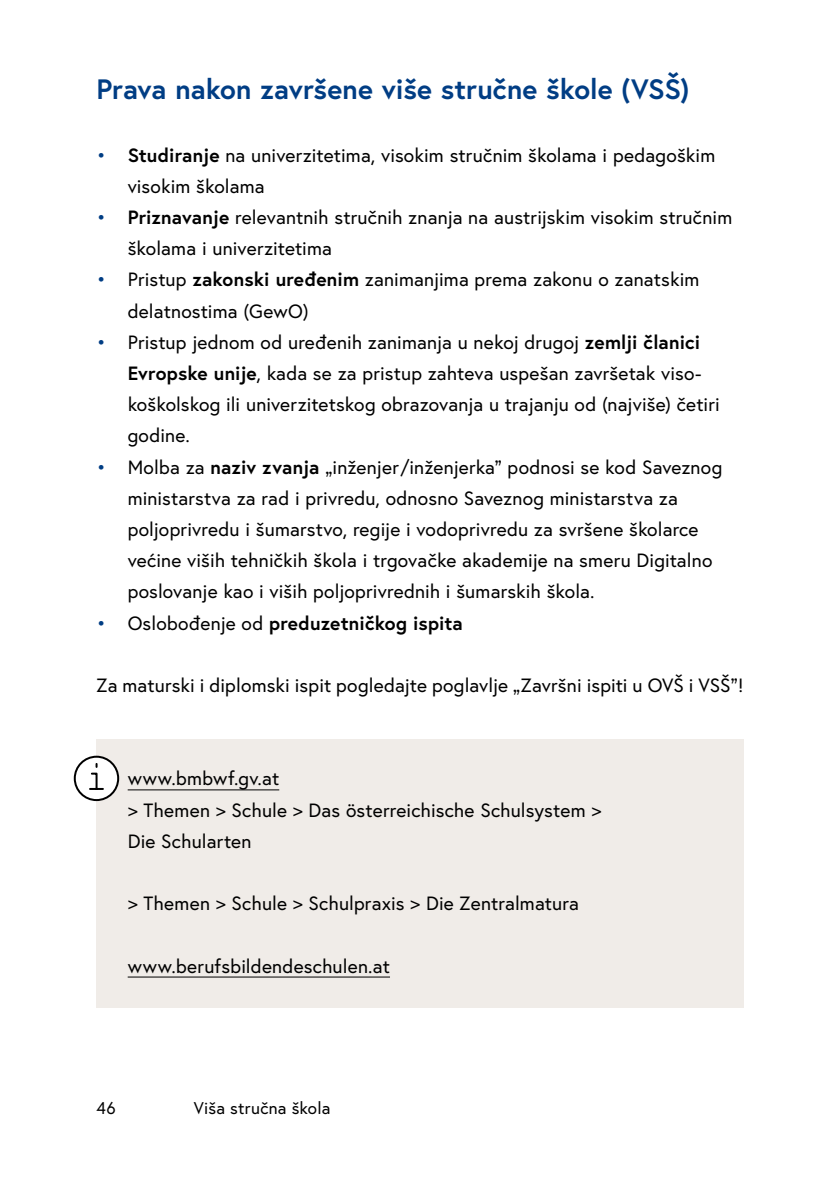
<style>
.page{position:relative;width:840px;height:1191px;background:#fff}
.page>*{position:absolute;margin:0;border:0;box-sizing:border-box;transform-origin:0 0}
.h2_ohne_Nummerierung{font:700 28px "Europa Austria";color:#003d84}
.Infobox_p_Infobox{font:19.2px/31.2px "Europa Austria";letter-spacing:.01em;color:#000}
.p_Abstand_danach_mehr{font:19.2px "Europa Austria";letter-spacing:.005em;color:#000}
.t1{font:700 19.2px "Europa Austria";letter-spacing:.01em;color:#000}
.t2{font:17px "Europa Austria";letter-spacing:.015em;color:#000}
.s1{color:#003d84}
.s2{font-weight:700}
.s3{font-weight:400;color:#003d84}
.s4{font-weight:400}
</style>
<div class="page">
<div style="left:96px;top:739px;width:647px;height:144px;background:#f0ece8"></div>
<hr style="left:128px;top:789px;width:151px;height:1px;background:#000">
<div style="left:96px;top:864px;width:647px;height:81px;background:#f0ece8"></div>
<div style="left:96px;top:926px;width:647px;height:82px;background:#f0ece8"></div>
<hr style="left:128px;top:976px;width:262px;height:1px;background:#000">
<div style="left:75px;top:756px;width:43px;height:44px;background:#fff;border-radius:50%"></div>
<div style="left:74px;top:755px;width:45px;height:46px;border:2px solid #000;border-radius:50%"></div>
<svg style="left:89px;top:763px;width:15px;height:27px"></svg>
<h2 class="h2_ohne_Nummerierung" style="left:96px;top:70px;width:594px">Prava nakon završene više stručne škole (VSŠ)</h2>
<p class="Infobox_p_Infobox" style="left:128px;top:139px;width:588px;text-indent:-31px"><span class="s1">•</span> <span class="s2">Studiranje</span> na univerzitetima, visokim stručnim školama i pedagoškim visokim školama</p>
<p class="Infobox_p_Infobox" style="left:128px;top:201px;width:605px;text-indent:-31px"><span class="s1">•</span> <span class="s2">Priznavanje</span> relevantnih stručnih znanja na austrijskim visokim stručnim školama i univerzitetima</p>
<p class="Infobox_p_Infobox" style="left:128px;top:264px;width:573px;text-indent:-31px"><span class="s1">•</span> Pristup <span class="s2">zakonski uređenim</span> zanimanjima prema zakonu o zanatskim delatnostima (GewO)</p>
<p class="Infobox_p_Infobox" style="left:128px;top:326px;width:593px;text-indent:-31px"><span class="s1">•</span> Pristup jednom od uređenih zanimanja u nekoj drugoj <span class="s2">zemlji članici Evropske unije</span>, kada se za pristup zahteva uspešan završetak viso&shy;koškolskog ili univerzitetskog obrazovanja u trajanju od (najviše) četiri godine.</p>
<p class="Infobox_p_Infobox" style="left:128px;top:451px;width:595px;text-indent:-31px"><span class="s1">•</span> Molba za <span class="s2">naziv zvanja</span> „inženjer/inženjerka” podnosi se kod Saveznog ministarstva za rad i privredu, odnosno Saveznog ministarstva za poljoprivredu i šumarstvo, regije i vodoprivredu za svršene školarce većine viših tehničkih škola i trgovačke akademije na smeru Digitalno poslovanje kao i viših poljoprivrednih i šumarskih škola.</p>
<p class="t1" style="left:96px;top:609px;width:367px"><span class="s3">•</span> <span class="s4">Oslobođenje od</span> preduzetničkog ispita</p>
<p class="p_Abstand_danach_mehr" style="left:96px;top:673px;width:648px">Za maturski i diplomski ispit pogledajte poglavlje „Završni ispiti u OVŠ i VSŠ”!</p>
<p class="Infobox_p_Infobox" style="left:128px;top:763px;width:475px">www.bmbwf.gv.at<br>&gt; Themen &gt; Schule &gt; Das österreichische Schulsystem &gt;<br>Die Schularten</p>
<p class="Infobox_p_Infobox" style="left:128px;top:887px;width:452px">&gt; Themen &gt; Schule &gt; Schulpraxis &gt; Die Zentralmatura</p>
<p class="Infobox_p_Infobox" style="left:128px;top:950px;width:263px">www.berufsbildendeschulen.at</p>
<p class="t2" style="left:96px;top:1096px;width:21px">46</p>
<p class="t2" style="left:194px;top:1096px;width:138px">Viša stručna škola</p>
</div>
